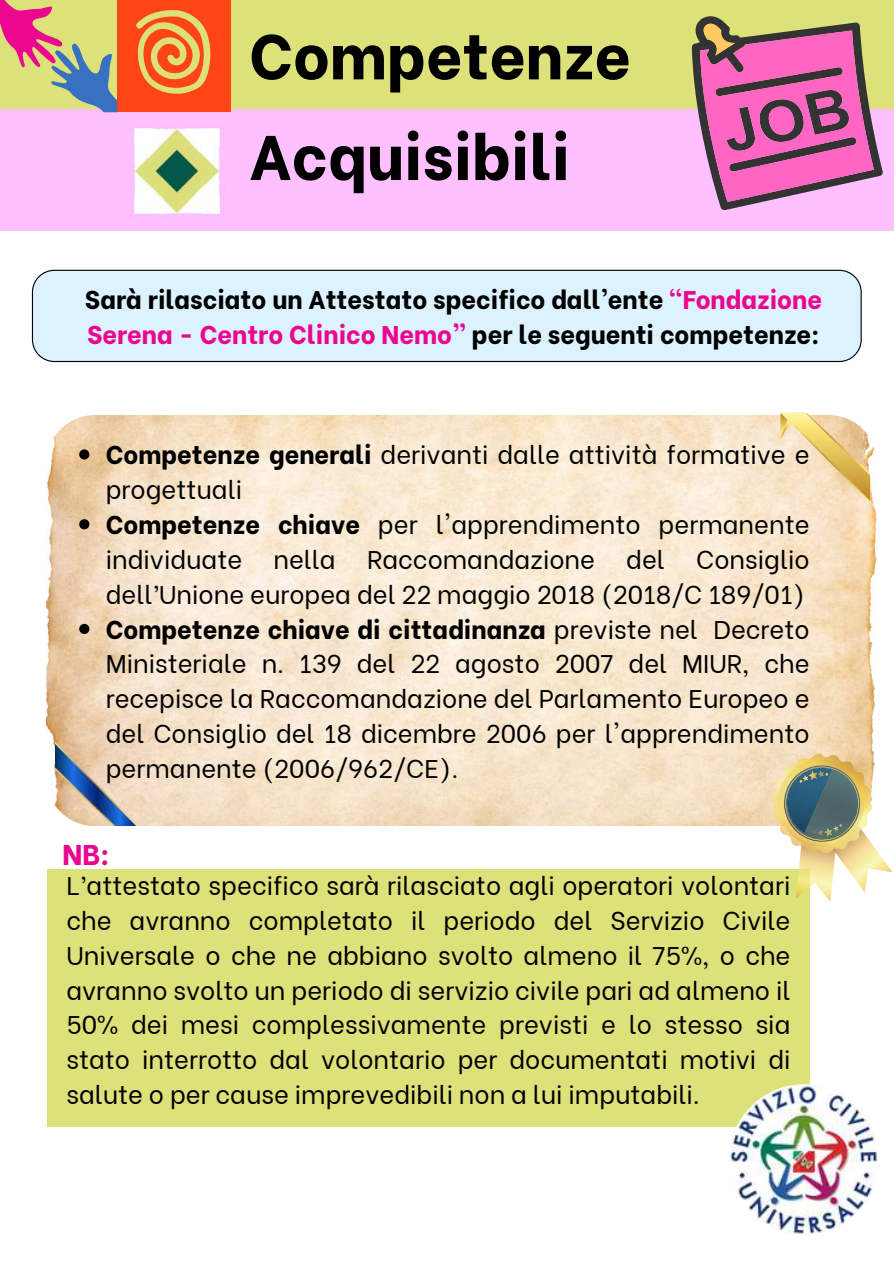
<style>
.page{position:relative;width:894px;height:1264px;background:#fff}
.page>*{position:absolute;margin:0;border:0;box-sizing:border-box;transform-origin:0 0}
.t1{font:800 63px "Be Vietnam";color:#000}
.t2{font:800 28.5px "Be Vietnam";color:#ec058e}
.t3{font:25.5px/34.8px "Be Vietnam";color:#000}
.t4{font:800 25.5px/34.8px "Be Vietnam";color:#000}
.s1{color:#ec058e}
.s2{font-weight:800}
</style>
<div class="page">
<div style="left:32px;top:270px;width:829px;height:92px;background:#ddf2ff"></div>
<img style="left:46px;top:415px;width:831px;height:410px;border-radius:50px">
<svg style="left:79px;top:449px;width:10px;height:10px"></svg>
<svg style="left:79px;top:519px;width:10px;height:10px"></svg>
<svg style="left:79px;top:624px;width:10px;height:10px"></svg>
<div style="left:47px;top:869px;width:762px;height:257px;background:#dde179"></div>
<div style="left:0;top:0;width:893px;height:231px;background:#ffc0ff"></div>
<div style="left:0;top:0;width:893px;height:109px;background:#dde179"></div>
<img style="left:117px;top:111px;width:114px;height:104px">
<div style="left:117px;top:0;width:113px;height:111px;background:#ff4513"></div>
<svg style="left:136px;top:10px;width:75px;height:84px"></svg>
<svg style="left:0;top:0;width:117px;height:112px"></svg>
<svg style="left:691px;top:16px;width:191px;height:194px"></svg>
<img style="left:728px;top:1084px;width:151px;height:150px;border-radius:50%">
<img style="left:55px;top:742px;width:82px;height:84px">
<svg style="left:780px;top:413px;width:89px;height:90px;background:#f0d6a4"></svg>
<svg style="left:771px;top:753px;width:121px;height:148px"></svg>
<h1 class="t1" style="left:249px;top:4px;width:383px">Competenze</h1>
<h1 class="t1" style="left:249px;top:105px;width:322px">Acquisibili</h1>
<p class="t4" style="left:85px;top:280px;width:738px">Sarà rilasciato un Attestato specifico dall’ente <span class="s1">&lt;Fondazione<br>Serena - Centro Clinico Nemo=</span> per le seguenti competenze:</p>
<p class="t3" style="left:106px;top:435px;width:705px"><span class="s2">Competenze generali</span> derivanti dalle attività formative e progettuali<br><span class="s2">Competenze chiave</span> per l'apprendimento permanente individuate nella Raccomandazione del Consiglio dell’Unione europea del 22 maggio 2018 (2018/C 189/01)<br><span class="s2">Competenze chiave di cittadinanza</span> previste nel Decreto Ministeriale n. 139 del 22 agosto 2007 del MIUR, che recepisce la Raccomandazione del Parlamento Europeo e del Consiglio del 18 dicembre 2006 per l'apprendimento permanente (2006/962/CE).</p>
<p class="t2" style="left:62px;top:831px;width:49px">NB:</p>
<p class="t3" style="left:66px;top:865px;width:725px;text-align:justify">L’attestato specifico sarà rilasciato agli operatori volontari che avranno completato il periodo del Servizio Civile Universale o che ne abbiano svolto almeno il 75%, o che avranno svolto un periodo di servizio civile pari ad almeno il 50% dei mesi complessivamente previsti e lo stesso sia stato interrotto dal volontario per documentati motivi di salute o per cause imprevedibili non a lui imputabili.</p>
</div>
